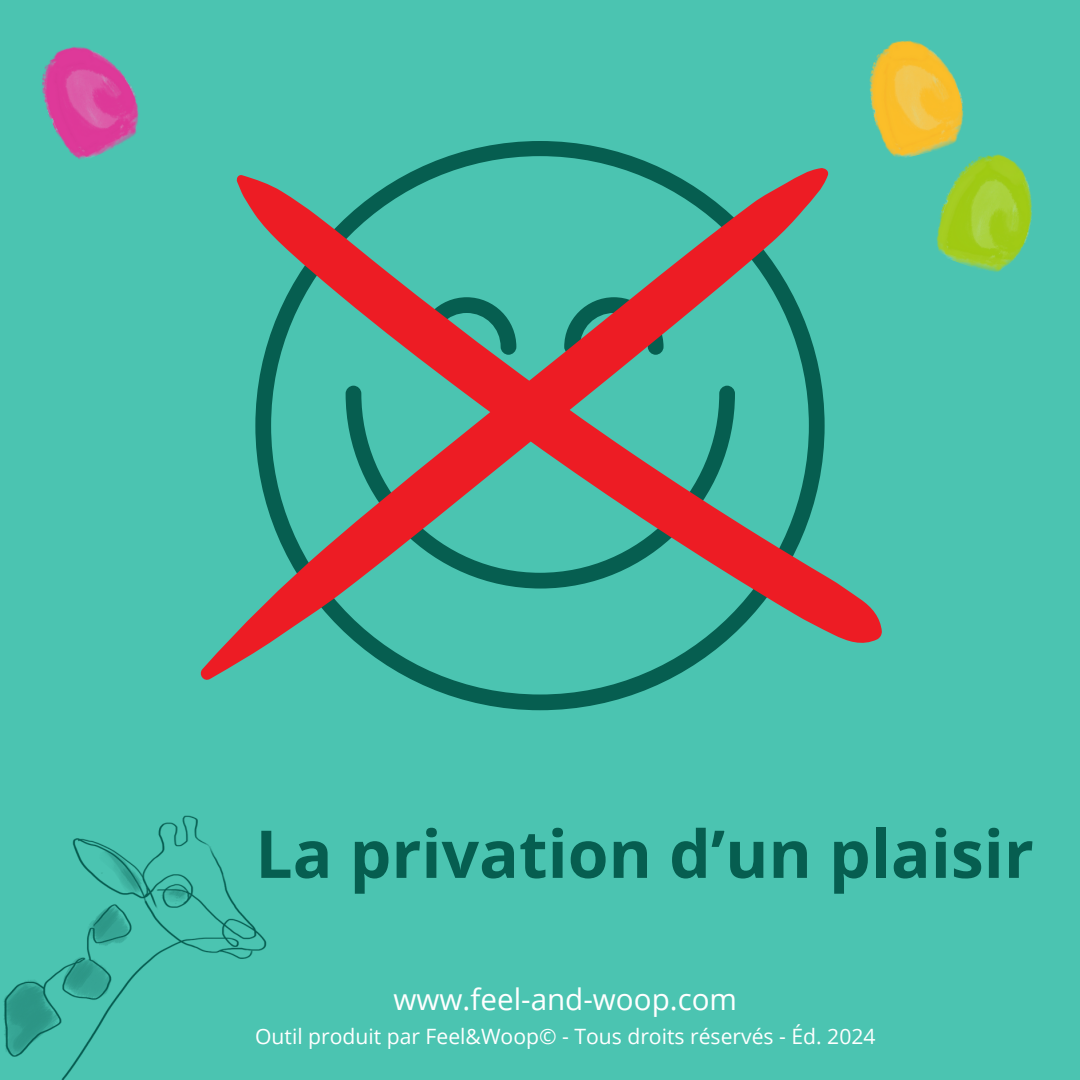
<style>
.page{position:relative;width:1080px;height:1080px;background:#4bc4b1}
.page>*{position:absolute;margin:0;border:0;box-sizing:border-box;transform-origin:0 0}
.t1{font:700 66px "Open Sans";color:#065e50}
.t2{font:29.7px "Open Sans";color:#fff}
.t3{font:21px "Open Sans";color:#fff}
</style>
<div class="page">
<svg style="left:419px;top:141px;width:242px;height:569px"></svg>
<svg style="left:829px;top:578px;width:53px;height:65px;fill:#ed1c24"></svg>
<svg style="left:200px;top:168px;width:629px;height:515px"></svg>
<img style="left:4px;top:815px;width:263px;height:265px">
<img style="left:869px;top:40px;width:95px;height:118px">
<img style="left:42px;top:46px;width:97px;height:114px">
<img style="left:927px;top:141px;width:105px;height:131px">
<p class="t1" style="left:255px;top:807px;width:780px">La privation d’un plaisir</p>
<p class="t2" style="left:394px;top:979px;width:345px">www.feel-and-woop.com</p>
<h1 class="t3" style="left:255px;top:1021px;width:622px">Outil produit par Feel&amp;Woop© - Tous droits réservés - Éd. 2024</h1>
</div>
